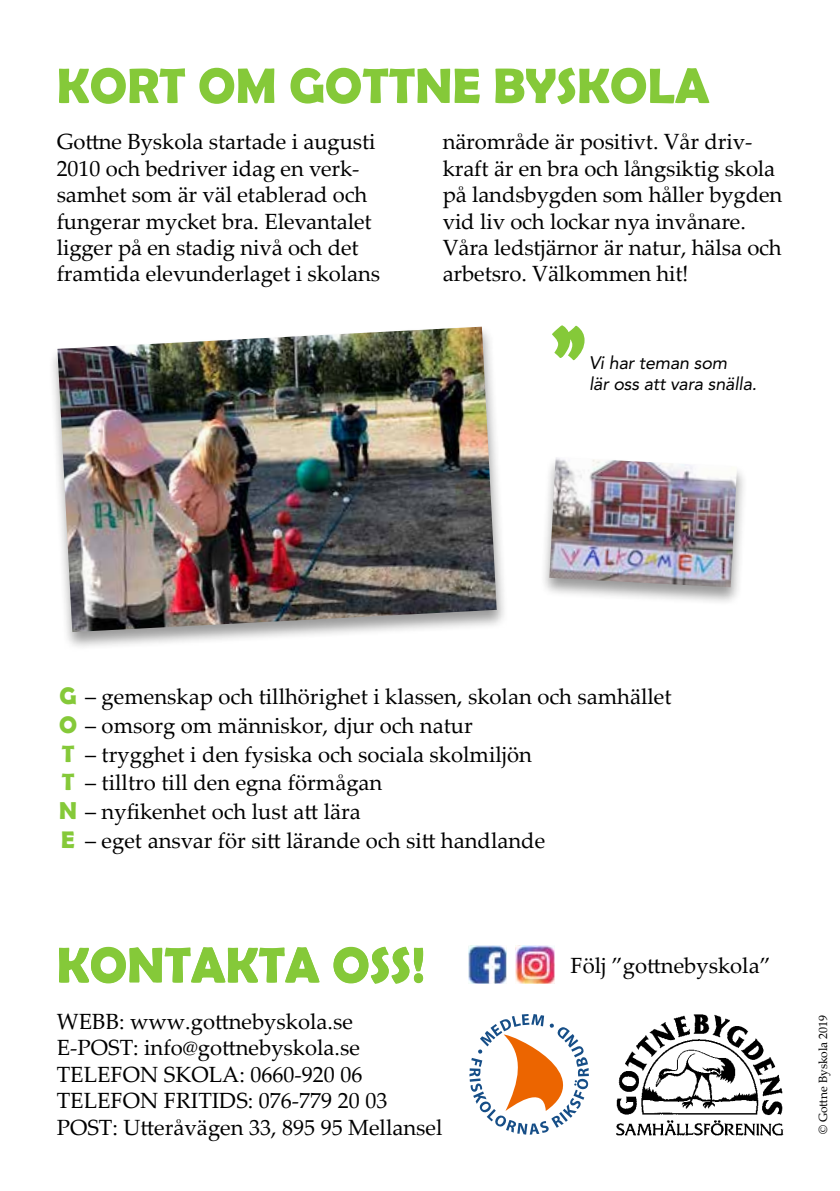
<style>
.page{position:relative;width:840px;height:1191px;background:#fff}
.page>*{position:absolute;margin:0;border:0;box-sizing:border-box;transform-origin:0 0}
.t1{font:700 90px "Berlin Sans FB Demi";color:#85c939}
.t2{font:700 50px "Berlin Sans FB Demi";color:#85c939}
.t3{font:22px/26.4px "Palatino Linotype";color:#000}
.t4{font:italic 18px/21.6px "Avenir LT Std";letter-spacing:-.01em;color:#000}
.t5{font:12px "Palatino Linotype";color:#000}
.s1{font-family:"Berlin Sans FB Demi";font-weight:700;font-size:24px;color:#85c939}
</style>
<div class="page">
<img style="left:616px;top:1014px;width:168px;height:122px">
<div style="left:48px;top:325px;width:459px;height:326px;background:#000;opacity:.4"></div>
<img style="left:57px;top:327px;width:439px;height:305px">
<svg style="left:469px;top:1014px;width:119px;height:120px"></svg>
<div style="left:539px;top:455px;width:208px;height:151px;background:#000;opacity:.4"></div>
<img style="left:549px;top:457px;width:187px;height:130px">
<img style="left:468px;top:945px;width:38px;height:38px">
<img style="left:515px;top:945px;width:39px;height:38px">
<h2 class="t2" style="left:57px;top:57px;width:654px">KORT OM GOTTNE BYSKOLA</h2>
<p class="t3" style="left:57px;top:128px;width:324px">Gottne Byskola startade i augusti<br>2010 och bedriver idag en verk&shy;samhet som är väl etablerad och fungerar mycket bra. Elevantalet ligger på en stadig nivå och det framtida elevunderlaget i skolans</p>
<p class="t3" style="left:442px;top:128px;width:341px">närområde är positivt. Vår driv&shy;kraft är en bra och långsiktig skola på landsbygden som håller bygden vid liv och lockar nya invånare.<br>Våra ledstjärnor är natur, hälsa och arbetsro. Välkommen hit!</p>
<h1 class="t1" style="left:549px;top:307px;width:38px">”</h1>
<p class="t4" style="left:588px;top:352px;width:169px">Vi har teman som<br>lär oss att vara snälla.</p>
<p class="t3" style="left:59px;top:681px;width:613px;line-height:28.8px"><span class="s1">G</span> – gemenskap och tillhörighet i klassen, skolan och samhället <span class="s1">O</span> – omsorg om människor, djur och natur<br><span class="s1">T</span> – trygghet i den fysiska och sociala skolmiljön<br><span class="s1">T</span> – tilltro till den egna förmågan<br><span class="s1">N</span> – nyfikenhet och lust att lära<br><span class="s1">E</span> – eget ansvar för sitt lärande och sitt handlande</p>
<h2 class="t2" style="left:57px;top:936px;width:370px">KONTAKTA OSS!</h2>
<p class="t3" style="left:57px;top:1007px;width:387px">WEBB: www.gottnebyskola.se<br>E-POST: info@gottnebyskola.se<br>TELEFON SKOLA: 0660-920 06<br>TELEFON FRITIDS: 076-779 20 03<br>POST: Utteråvägen 33, 895 95 Mellansel</p>
<p class="t3" style="left:570px;top:951px;width:201px">Följ ”gottnebyskola”</p>
<p class="t5" style="left:814px;top:1134px;width:121px;rotate:-90deg">© Gottne Byskola 2019</p>
</div>
